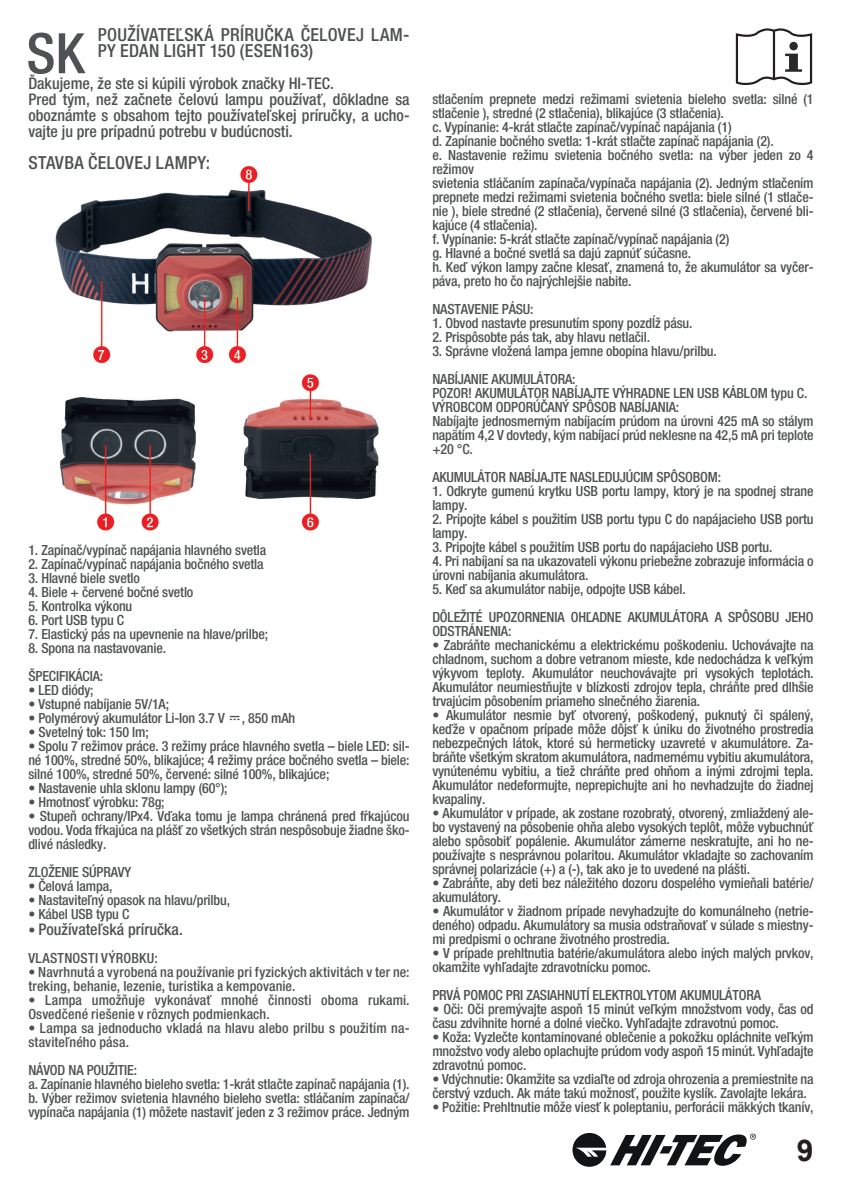
<style>
.page{position:relative;width:842px;height:1191px;background:#fff}
.page>*{position:absolute;margin:0;border:0;box-sizing:border-box;transform-origin:0 0}
.t1{font:500 condensed 55.8px "Helvetica Neue LT Com";color:#4f5252}
.t2{font:700 30px "Arial";color:#231f20}
.t3{font:500 condensed 18px/16px "Helvetica Neue LT Com";letter-spacing:.02em;color:#4f5252}
.t4{font:500 condensed 16px/16px "Helvetica Neue LT Com";color:#4f5252}
.t5{font:500 condensed 14px/14px "Helvetica Neue LT Com";letter-spacing:-.01em;color:#4f5252}
.t6{font:500 condensed 14px/14px "Helvetica Neue LT Com";letter-spacing:.01em;color:#4f5252}
.t7{font:500 condensed 14px "Helvetica Neue LT Com";letter-spacing:.02em;color:#4f5252}
.s1{font-size:14px}
</style>
<div class="page">
<img style="left:55px;top:165px;width:324px;height:366px">
<svg style="left:736px;top:28px;width:76px;height:57px"></svg>
<svg style="left:572px;top:1133px;width:184px;height:33px"></svg>
<h1 class="t1" style="left:27px;top:20px;width:59px">SK</h1>
<p class="t3" style="left:98px;top:27px;width:313px">POUŽÍVATEĽSKÁ PRÍRUČKA ČELOVEJ LAM-<br>PY EDAN LIGHT 150 (ESEN163)</p>
<p class="t4" style="left:28px;top:75px;width:383px">Ďakujeme, že ste si kúpili výrobok značky HI-TEC.<br>Pred tým, než začnete čelovú lampu používať, dôkladne sa oboznámte s obsahom tejto používateľskej príručky, a ucho&shy;vajte ju pre prípadnú potrebu v budúcnosti.</p>
<p class="t3" style="left:28px;top:155px;width:183px">STAVBA ČELOVEJ LAMPY:</p>
<p class="t5" style="left:28px;top:543px;width:240px">1. Zapínač/vypínač napájania hlavného svetla</p>
<p class="t5" style="left:28px;top:557px;width:237px">2. Zapínač/vypínač napájania bočného svetla</p>
<p class="t5" style="left:28px;top:571px;width:113px">3. Hlavné biele svetlo</p>
<p class="t5" style="left:28px;top:585px;width:167px">4. Biele + červené bočné svetlo</p>
<p class="t5" style="left:28px;top:599px;width:105px">5. Kontrolka výkonu</p>
<p class="t5" style="left:28px;top:613px;width:97px">6. Port USB typu C</p>
<p class="t5" style="left:28px;top:627px;width:241px">7. Elastický pás na upevnenie na hlave/prilbe;</p>
<p class="t5" style="left:28px;top:634px;width:139px;line-height:28px">8. Spona na nastavovanie.<br>ŠPECIFIKÁCIA:</p>
<p class="t5" style="left:28px;top:683px;width:67px">• LED diódy;</p>
<p class="t5" style="left:28px;top:697px;width:142px">• Vstupné nabíjanie 5V/1A;</p>
<p class="t5" style="left:28px;top:711px;width:268px">• Polymérový akumulátor Li-Ion 3.7 V , 850 mAh</p>
<p class="t5" style="left:28px;top:725px;width:122px">• Svetelný tok: 150 lm;</p>
<p class="t5" style="left:28px;top:739px;width:383px;text-align:justify">• Spolu 7 režimov práce. 3 režimy práce hlavného svetla – biele LED: sil&shy;né 100%, stredné 50%, blikajúce; 4 režimy práce bočného svetla – biele: silné 100%, stredné 50%, červené: silné 100%, blikajúce;</p>
<p class="t5" style="left:28px;top:781px;width:201px">• Nastavenie uhla sklonu lampy (60°);</p>
<p class="t5" style="left:28px;top:795px;width:138px">• Hmotnosť výrobku: 78g;</p>
<p class="t5" style="left:28px;top:809px;width:383px;text-align:justify">• Stupeň ochrany/IPx4. Vďaka tomu je lampa chránená pred fŕkajúcou vodou. Voda fŕkajúca na plášť zo všetkých strán nespôsobuje žiadne ško&shy;dlivé následky.</p>
<p class="t5" style="left:28px;top:865px;width:104px">ZLOŽENIE SÚPRAVY</p>
<p class="t5" style="left:28px;top:879px;width:86px">• Čelová lampa,</p>
<p class="t5" style="left:28px;top:893px;width:203px">• Nastaviteľný opasok na hlavu/prilbu,</p>
<p class="t5" style="left:28px;top:907px;width:103px">• Kábel USB typu C</p>
<p class="t4" style="left:28px;top:921px;width:156px"><span class="s1">•</span> Používateľská príručka.</p>
<p class="t7" style="left:28px;top:949px;width:131px">VLASTNOSTI VÝROBKU:</p>
<p class="t6" style="left:28px;top:965px;width:383px">• Navrhnutá a vyrobená na používanie pri fyzických aktivitách v ter ne: treking, behanie, lezenie, turistika a kempovanie.</p>
<p class="t5" style="left:28px;top:993px;width:383px">• Lampa umožňuje vykonávať mnohé činnosti oboma rukami.<br>Osvedčené riešenie v rôznych podmienkach.</p>
<p class="t6" style="left:28px;top:1021px;width:383px">• Lampa sa jednoducho vkladá na hlavu alebo prilbu s použitím na&shy;staviteľného pása.</p>
<p class="t5" style="left:28px;top:1063px;width:383px">NÁVOD NA POUŽITIE:<br>a. Zapínanie hlavného bieleho svetla: 1-krát stlačte zapínač napájania (1). b. Výber režimov svietenia hlavného bieleho svetla: stláčaním zapínača/ vypínača napájania (1) môžete nastaviť jeden z 3 režimov práce. Jedným</p>
<p class="t5" style="left:432px;top:91px;width:383px">stlačením prepnete medzi režimami svietenia bieleho svetla: silné (1 stlačenie ), stredné (2 stlačenia), blikajúce (3 stlačenia).<br>c. Vypínanie: 4-krát stlačte zapínač/vypínač napájania (1)<br>d. Zapínanie bočného svetla: 1-krát stlačte zapínač napájania (2).<br>e. Nastavenie režimu svietenia bočného svetla: na výber jeden zo 4 režimov<br>svietenia stláčaním zapínača/vypínača napájania (2). Jedným stlačením prepnete medzi režimami svietenia bočného svetla: biele silné (1 stlače&shy;nie ), biele stredné (2 stlačenia), červené silné (3 stlačenia), červené bli&shy;kajúce (4 stlačenia).<br>f. Vypínanie: 5-krát stlačte zapínač/vypínač napájania (2)<br>g. Hlavné a bočné svetlá sa dajú zapnúť súčasne.<br>h. Keď výkon lampy začne klesať, znamená to, že akumulátor sa vyčer&shy;páva, preto ho čo najrýchlejšie nabite.</p>
<p class="t5" style="left:432px;top:301px;width:103px">NASTAVENIE PÁSU:</p>
<p class="t5" style="left:432px;top:315px;width:262px">1. Obvod nastavte presunutím spony pozdĺž pásu.</p>
<p class="t5" style="left:432px;top:329px;width:219px">2. Prispôsobte pás tak, aby hlavu netlačil.</p>
<p class="t5" style="left:432px;top:336px;width:286px;line-height:28px">3. Správne vložená lampa jemne obopína hlavu/prilbu.<br>NABÍJANIE AKUMULÁTORA:</p>
<p class="t5" style="left:432px;top:385px;width:383px">POZOR! AKUMULÁTOR NABÍJAJTE VÝHRADNE LEN USB KÁBLOM typu C.<br>VÝROBCOM ODPORÚČANÝ SPÔSOB NABÍJANIA:<br>Nabíjajte jednosmerným nabíjacím prúdom na úrovni 425 mA so stálym napätím 4,2 V dovtedy, kým nabíjací prúd neklesne na 42,5 mA pri teplote +20 °C.</p>
<p class="t5" style="left:432px;top:469px;width:290px">AKUMULÁTOR NABÍJAJTE NASLEDUJÚCIM SPÔSOBOM:</p>
<p class="t5" style="left:432px;top:483px;width:383px">1. Odkryte gumenú krytku USB portu lampy, ktorý je na spodnej strane lampy.</p>
<p class="t5" style="left:432px;top:511px;width:383px">2. Pripojte kábel s použitím USB portu typu C do napájacieho USB portu lampy.</p>
<p class="t5" style="left:432px;top:539px;width:342px">3. Pripojte kábel s použitím USB portu do napájacieho USB portu.</p>
<p class="t5" style="left:432px;top:553px;width:383px">4. Pri nabíjaní sa na ukazovateli výkonu priebežne zobrazuje informácia o úrovni nabíjania akumulátora.</p>
<p class="t5" style="left:432px;top:574px;width:383px;line-height:28px">5. Keď sa akumulátor nabije, odpojte USB kábel.<br>DÔLEŽITÉ UPOZORNENIA OHĽADNE AKUMULÁTORA A SPÔSOBU JEHO</p>
<p class="t5" style="left:432px;top:623px;width:81px">ODSTRÁNENIA:</p>
<p class="t5" style="left:432px;top:637px;width:383px;text-align:justify">• Zabráňte mechanickému a elektrickému poškodeniu. Uchovávajte na chladnom, suchom a dobre vetranom mieste, kde nedochádza k veľkým výkyvom teploty. Akumulátor neuchovávajte pri vysokých teplotách.<br>Akumulátor neumiestňujte v blízkosti zdrojov tepla, chráňte pred dlhšie trvajúcim pôsobením priameho slnečného žiarenia.</p>
<p class="t5" style="left:432px;top:707px;width:383px;text-align:justify">• Akumulátor nesmie byť otvorený, poškodený, puknutý či spálený, keďže v opačnom prípade môže dôjsť k úniku do životného prostredia nebezpečných látok, ktoré sú hermeticky uzavreté v akumulátore. Za&shy;bráňte všetkým skratom akumulátora, nadmernému vybitiu akumulátora, vynútenému vybitiu, a tiež chráňte pred ohňom a inými zdrojmi tepla.<br>Akumulátor nedeformujte, neprepichujte ani ho nevhadzujte do žiadnej kvapaliny.</p>
<p class="t5" style="left:432px;top:805px;width:383px;text-align:justify">• Akumulátor v prípade, ak zostane rozobratý, otvorený, zmliaždený ale&shy;bo vystavený na pôsobenie ohňa alebo vysokých teplôt, môže vybuchnúť alebo spôsobiť popálenie. Akumulátor zámerne neskratujte, ani ho ne&shy;používajte s nesprávnou polaritou. Akumulátor vkladajte so zachovaním správnej polarizácie (+) a (-), tak ako je to uvedené na plášti.</p>
<p class="t5" style="left:432px;top:875px;width:383px">• Zabráňte, aby deti bez náležitého dozoru dospelého vymieňali batérie/ akumulátory.</p>
<p class="t5" style="left:432px;top:903px;width:383px;text-align:justify">• Akumulátor v žiadnom prípade nevyhadzujte do komunálneho (netrie&shy;deného) odpadu. Akumulátory sa musia odstraňovať v súlade s miestny&shy;mi predpismi o ochrane životného prostredia.</p>
<p class="t5" style="left:432px;top:945px;width:383px">• V prípade prehltnutia batérie/akumulátora alebo iných malých prvkov, okamžite vyhľadajte zdravotnícku pomoc.</p>
<p class="t5" style="left:432px;top:987px;width:330px">PRVÁ POMOC PRI ZASIAHNUTÍ ELEKTROLYTOM AKUMULÁTORA</p>
<p class="t5" style="left:432px;top:1001px;width:383px">• Oči: Oči premývajte aspoň 15 minút veľkým množstvom vody, čas od času zdvihnite horné a dolné viečko. Vyhľadajte zdravotnú pomoc.</p>
<p class="t5" style="left:432px;top:1029px;width:383px;text-align:justify">• Koža: Vyzlečte kontaminované oblečenie a pokožku opláchnite veľkým množstvo vody alebo oplachujte prúdom vody aspoň 15 minút. Vyhľadajte zdravotnú pomoc.</p>
<p class="t5" style="left:432px;top:1071px;width:383px">• Vdýchnutie: Okamžite sa vzdiaľte od zdroja ohrozenia a premiestnite na čerstvý vzduch. Ak máte takú možnosť, použite kyslík. Zavolajte lekára.</p>
<p class="t5" style="left:432px;top:1099px;width:383px">• Požitie: Prehltnutie môže viesť k poleptaniu, perforácii mäkkých tkanív,</p>
<h2 class="t2" style="left:797px;top:1129px;width:18px">9</h2>
</div>
